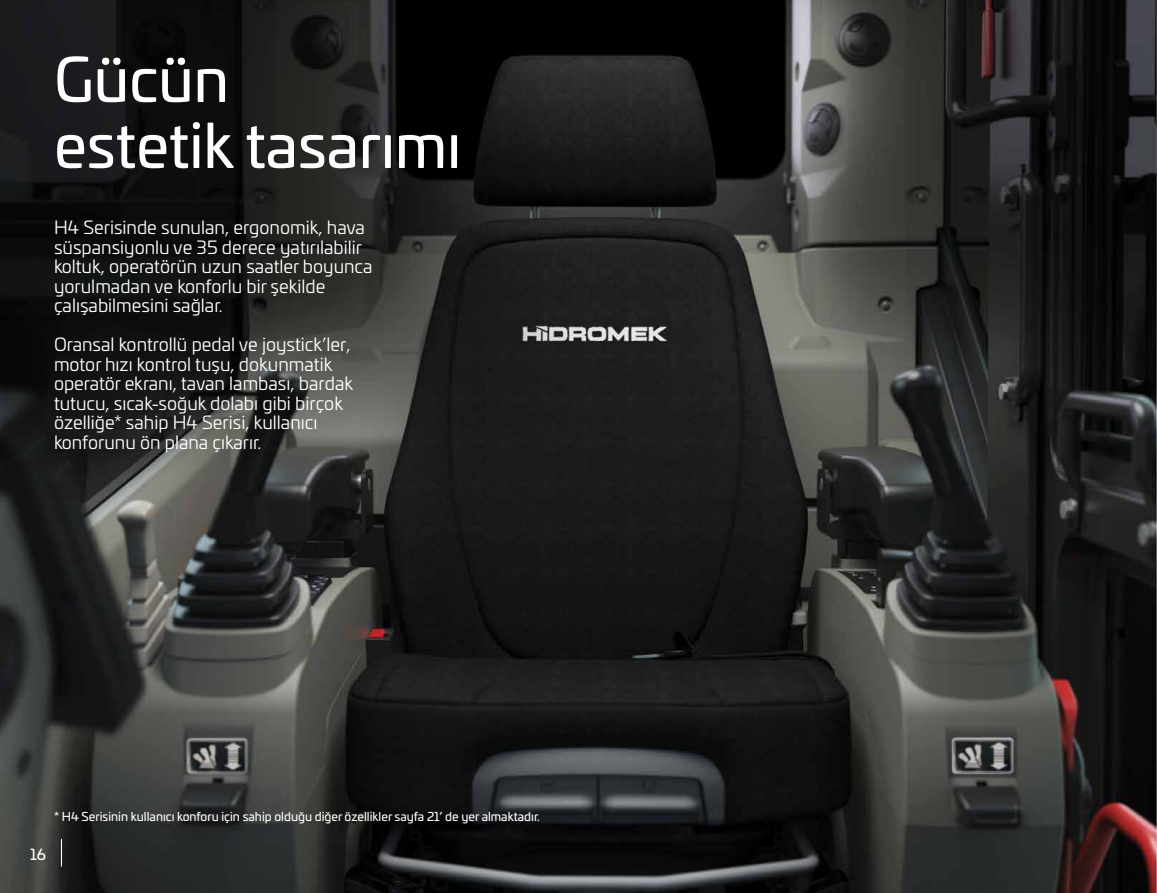
<style>
.page{position:relative;width:1157px;height:893px;background:#fff}
.page>*{position:absolute;margin:0;border:0;box-sizing:border-box;transform-origin:0 0}
.t1{font:60px/66px "Univia Pro";color:#fff}
.t2{font:18px/19.5px "Univia Pro";color:#fff}
.t3{font:15px "Univia Pro";color:#fff}
.t4{font:12px "Univia Pro";color:#fff}
</style>
<div class="page">
<img style="left:0;top:0;width:1157px;height:893px">
<svg style="left:61px;top:839px;width:1px;height:27px"></svg>
<h1 class="t1" style="left:54px;top:44px;width:408px">Gücün<br>estetik tasarımı</h1>
<p class="t2" style="left:54px;top:217px;width:320px">H4 Serisinde sunulan, ergonomik, hava süspansiyonlu ve 35 derece yatırılabilir koltuk, operatörün uzun saatler boyunca yorulmadan ve konforlu bir şekilde çalışabilmesini sağlar.</p>
<p class="t2" style="left:54px;top:334px;width:301px">Oransal kontrollü pedal ve joystick’ler, motor hızı kontrol tuşu, dokunmatik operatör ekranı, tavan lambası, bardak tutucu, sıcak-soğuk dolabı gibi birçok özelliğe* sahip H4 Serisi, kullanıcı konforunu ön plana çıkarır.</p>
<p class="t4" style="left:54px;top:807px;width:487px">* H4 Serisinin kullanıcı konforu için sahip olduğu diğer özellikler sayfa 21’ de yer almaktadır.</p>
<p class="t3" style="left:30px;top:843px;width:17px">16</p>
</div>
